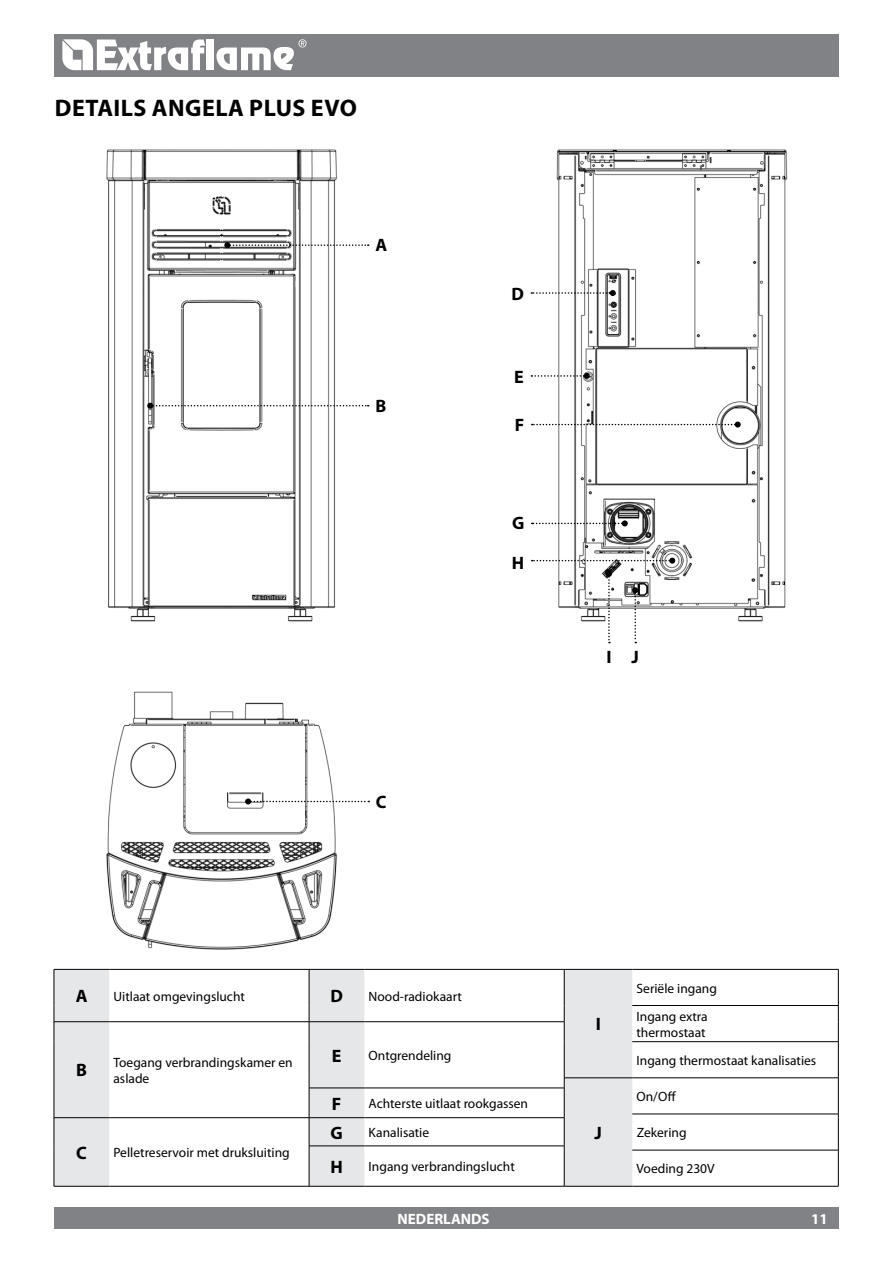
<style>
.page{position:relative;width:893px;height:1263px;background:#fff}
.page>*{position:absolute;margin:0;border:0;box-sizing:border-box;transform-origin:0 0}
.t1{font:700 24px "Myriad Pro";letter-spacing:.02em;color:#000}
.t2{font:700 18px "Myriad Pro";color:#000}
.t3{font:700 15px "Myriad Pro";color:#fff}
.t4{font:13.5px/28px "Myriad Pro";color:#000}
</style>
<div class="page">
<img style="left:106px;top:149px;width:682px;height:801px">
<svg style="left:147px;top:403px;width:222px;height:6px"></svg>
<svg style="left:245px;top:798px;width:124px;height:6px"></svg>
<svg style="left:224px;top:242px;width:145px;height:6px"></svg>
<svg style="left:606px;top:571px;width:6px;height:72px"></svg>
<svg style="left:532px;top:422px;width:209px;height:6px"></svg>
<svg style="left:532px;top:558px;width:143px;height:6px"></svg>
<svg style="left:532px;top:520px;width:96px;height:6px"></svg>
<svg style="left:531px;top:290px;width:85px;height:6px"></svg>
<svg style="left:632px;top:587px;width:6px;height:56px"></svg>
<svg style="left:531px;top:373px;width:59px;height:6px"></svg>
<div style="left:54px;top:34px;width:785px;height:43px;background:#808285"></div>
<div style="left:54px;top:1208px;width:785px;height:21px;background:#808285"></div>
<svg style="left:62px;top:39px;width:143px;height:31px"></svg>
<div style="left:207px;top:40px;width:7px;height:30px;background:#fff"></div>
<svg style="left:216px;top:39px;width:90px;height:31px"></svg>
<svg style="left:55px;top:970px;width:577px;height:216px"></svg>
<hr style="left:309px;top:969px;width:1px;height:36px;background:#000">
<hr style="left:564px;top:969px;width:1px;height:36px;background:#000">
<svg style="left:309px;top:1005px;width:1px;height:37px"></svg>
<svg style="left:564px;top:1005px;width:1px;height:37px"></svg>
<hr style="left:309px;top:1042px;width:1px;height:36px;background:#000">
<hr style="left:564px;top:1042px;width:1px;height:35px;background:#000">
<svg style="left:309px;top:1078px;width:1px;height:72px"></svg>
<svg style="left:564px;top:1078px;width:1px;height:72px"></svg>
<hr style="left:309px;top:1150px;width:1px;height:36px;background:#000">
<hr style="left:564px;top:1150px;width:1px;height:36px;background:#000">
<hr style="left:54px;top:969px;width:55px;height:1px;background:#000">
<hr style="left:54px;top:969px;width:1px;height:36px;background:#000">
<hr style="left:109px;top:969px;width:200px;height:1px;background:#000">
<hr style="left:309px;top:969px;width:55px;height:1px;background:#000">
<hr style="left:364px;top:969px;width:200px;height:1px;background:#000">
<hr style="left:564px;top:969px;width:68px;height:1px;background:#000">
<hr style="left:632px;top:969px;width:206px;height:1px;background:#000">
<hr style="left:838px;top:969px;width:1px;height:36px;background:#000">
<hr style="left:632px;top:1005px;width:206px;height:1px;background:#000">
<svg style="left:838px;top:1006px;width:1px;height:35px"></svg>
<hr style="left:838px;top:1042px;width:1px;height:35px;background:#000">
<hr style="left:54px;top:1021px;width:55px;height:1px;background:#000">
<svg style="left:54px;top:1005px;width:1px;height:37px"></svg>
<hr style="left:109px;top:1021px;width:200px;height:1px;background:#000">
<hr style="left:309px;top:1021px;width:55px;height:1px;background:#000">
<hr style="left:364px;top:1021px;width:200px;height:1px;background:#000">
<hr style="left:54px;top:1042px;width:1px;height:36px;background:#000">
<hr style="left:309px;top:1088px;width:55px;height:1px;background:#000">
<hr style="left:364px;top:1088px;width:200px;height:1px;background:#000">
<hr style="left:309px;top:1117px;width:55px;height:1px;background:#000">
<hr style="left:364px;top:1117px;width:200px;height:1px;background:#000">
<hr style="left:564px;top:1077px;width:68px;height:1px;background:#000">
<hr style="left:564px;top:1186px;width:68px;height:1px;background:#000">
<hr style="left:632px;top:1041px;width:206px;height:1px;background:#000">
<hr style="left:632px;top:1077px;width:206px;height:1px;background:#000">
<hr style="left:632px;top:1114px;width:206px;height:1px;background:#000">
<svg style="left:838px;top:1078px;width:1px;height:72px"></svg>
<hr style="left:54px;top:1117px;width:55px;height:1px;background:#000">
<hr style="left:109px;top:1117px;width:200px;height:1px;background:#000">
<svg style="left:54px;top:1078px;width:1px;height:72px"></svg>
<hr style="left:54px;top:1150px;width:1px;height:36px;background:#000">
<hr style="left:309px;top:1145px;width:55px;height:1px;background:#000">
<hr style="left:364px;top:1145px;width:200px;height:1px;background:#000">
<hr style="left:54px;top:1186px;width:55px;height:1px;background:#000">
<hr style="left:109px;top:1186px;width:200px;height:1px;background:#000">
<hr style="left:309px;top:1186px;width:55px;height:1px;background:#000">
<hr style="left:364px;top:1186px;width:200px;height:1px;background:#000">
<hr style="left:632px;top:1150px;width:206px;height:1px;background:#000">
<hr style="left:838px;top:1150px;width:1px;height:36px;background:#000">
<hr style="left:632px;top:1186px;width:206px;height:1px;background:#000">
<h1 class="t1" style="left:55px;top:92px;width:304px">DETAI LS ANGELA PLUS EVO</h1>
<h2 class="t2" style="left:375px;top:234px;width:13px">A</h2>
<h2 class="t2" style="left:375px;top:394px;width:12px">B</h2>
<h2 class="t2" style="left:511px;top:282px;width:14px">D</h2>
<h2 class="t2" style="left:514px;top:365px;width:11px">E</h2>
<h2 class="t2" style="left:515px;top:413px;width:11px">F</h2>
<h2 class="t2" style="left:512px;top:511px;width:14px">G</h2>
<h2 class="t2" style="left:512px;top:551px;width:14px">H</h2>
<h2 class="t2" style="left:376px;top:790px;width:12px">C</h2>
<h2 class="t2" style="left:76px;top:984px;width:13px">A</h2>
<p class="t4" style="left:113px;top:982px;width:133px">Uitlaat omgevingslucht</p>
<h2 class="t2" style="left:330px;top:984px;width:14px">D</h2>
<p class="t4" style="left:369px;top:982px;width:95px">Nood-radiokaart</p>
<h2 class="t2" style="left:607px;top:645px;width:7px">I</h2>
<h2 class="t2" style="left:631px;top:645px;width:9px">J</h2>
<h2 class="t2" style="left:596px;top:1012px;width:7px">I</h2>
<p class="t4" style="left:636px;top:974px;width:82px">Seriële ingang<br>Ingang extra</p>
<p class="t4" style="left:636px;top:1018px;width:71px">thermostaat</p>
<h2 class="t2" style="left:76px;top:1059px;width:12px">B</h2>
<p class="t4" style="left:113px;top:1054px;width:181px;line-height:16.2px">Toegang verbrandingskamer en aslade</p>
<h2 class="t2" style="left:76px;top:1141px;width:12px">C</h2>
<p class="t4" style="left:113px;top:1138px;width:178px">Pelletreservoir met druksluiting</p>
<h2 class="t2" style="left:332px;top:1044px;width:11px">E</h2>
<p class="t4" style="left:369px;top:1041px;width:84px">Ontgrendeling</p>
<p class="t4" style="left:636px;top:1046px;width:181px">Ingang thermostaat kanalisaties</p>
<h2 class="t2" style="left:332px;top:1092px;width:11px">F</h2>
<p class="t4" style="left:369px;top:1089px;width:161px">Achterste uitlaat rookgassen</p>
<p class="t4" style="left:636px;top:1082px;width:41px">On/Off</p>
<h2 class="t2" style="left:331px;top:1121px;width:14px">G</h2>
<p class="t4" style="left:369px;top:1118px;width:62px">Kanalisatie</p>
<h2 class="t2" style="left:331px;top:1155px;width:14px">H</h2>
<p class="t4" style="left:369px;top:1152px;width:148px">Ingang verbrandingslucht</p>
<p class="t4" style="left:636px;top:1154px;width:80px">Voeding 230V</p>
<h2 class="t2" style="left:595px;top:1121px;width:9px">J</h2>
<p class="t4" style="left:637px;top:1118px;width:51px">zekering</p>
<p class="t3" style="left:398px;top:1209px;width:94px">NEDERLANDS</p>
<p class="t3" style="left:811px;top:1209px;width:18px">11</p>
</div>
